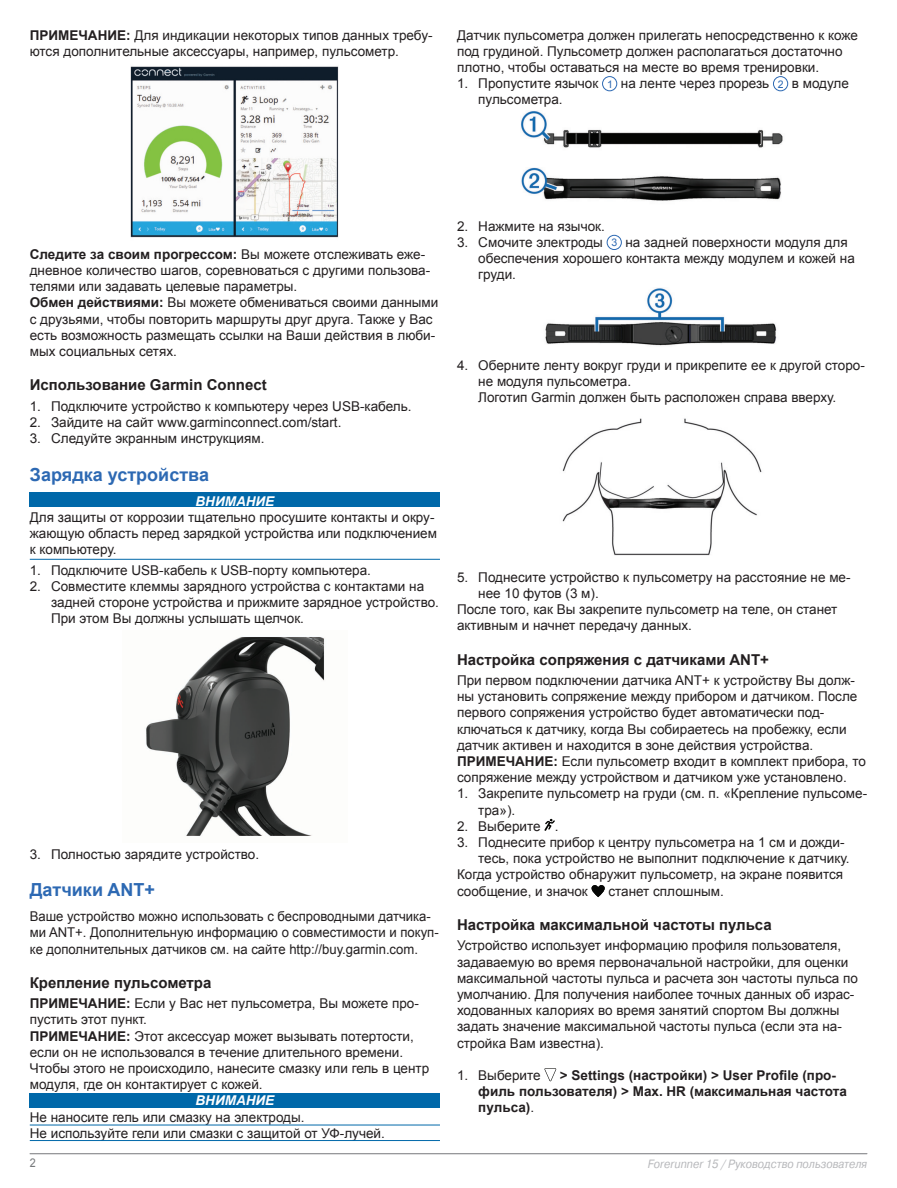
<style>
.page{position:relative;width:897px;height:1188px;background:#fff}
.page>*{position:absolute;margin:0;border:0;box-sizing:border-box;transform-origin:0 0}
.Под_загаловок{font:700 18px "Arial";color:#2d69b3}
.Подзаголовок2{font:700 15px "Arial";color:#231f20}
.Текст{font:13.5px/16.2px "Arial";color:#231f20}
.nomeraciya{font:13.5px/16.2px "Arial";color:#231f20}
.nomeraciya-2{font:700 13.5px/16.2px "Arial";color:#231f20}
.Текст-2{font:italic 700 13.5px "Arial";color:#fff}
.t1{font:italic 12px "Pragmatica C";color:#b7b8bb;scale:.9 1}
.t2{font:12px "Arial";color:#76787b;scale:.9 1}
.t3{font:10.5px "Arial";color:#2d69b3}
.s1{font-weight:700}
.s2{font-weight:400}
</style>
<div class="page">
<hr style="left:30px;top:1153px;width:836px;height:1px;background:#76787b">
<div style="left:30px;top:1093px;width:410px;height:15px;background:#0068a9"></div>
<div style="left:30px;top:492px;width:410px;height:15px;background:#0068a9"></div>
<img style="left:130px;top:66px;width:209px;height:172px">
<img style="left:146px;top:637px;width:179px;height:199px">
<div style="left:602px;top:76px;width:15px;height:15px;border:1px solid #2d69b3;border-radius:50%"></div>
<div style="left:773px;top:76px;width:14px;height:15px;border:1px solid #2d69b3;border-radius:50%"></div>
<img style="left:521px;top:111px;width:262px;height:37px">
<img style="left:521px;top:167px;width:260px;height:34px">
<div style="left:606px;top:235px;width:15px;height:15px;border:1px solid #2d69b3;border-radius:50%"></div>
<img style="left:545px;top:288px;width:232px;height:58px">
<img style="left:562px;top:418px;width:200px;height:138px">
<svg style="left:544px;top:819px;width:11px;height:12px"></svg>
<svg style="left:591px;top:885px;width:13px;height:12px"></svg>
<svg style="left:544px;top:1068px;width:12px;height:13px"></svg>
<hr style="left:30px;top:559px;width:410px;height:1px;background:#0068a9">
<hr style="left:30px;top:1125px;width:410px;height:1px;background:#0068a9">
<hr style="left:30px;top:1140px;width:410px;height:1px;background:#0068a9">
<p class="Текст" style="left:30px;top:27px;width:404px"><span class="s1">ПРИМЕЧАНИЕ:</span> Для индикации некоторых типов данных требу&shy;ются дополнительные аксессуары, например, пульсометр.</p>
<p class="Текст" style="left:457px;top:27px;width:402px">Датчик пульсометра должен прилегать непосредственно к коже под грудиной. Пульсометр должен располагаться достаточно плотно, чтобы оставаться на месте во время тренировки.</p>
<p class="nomeraciya" style="left:457px;top:75px;width:143px">1. Пропустите язычок</p>
<p class="t3" style="left:607px;top:77px;width:7px">1</p>
<p class="nomeraciya" style="left:620px;top:75px;width:150px">на ленте через прорезь</p>
<p class="t3" style="left:777px;top:77px;width:7px">2</p>
<p class="nomeraciya" style="left:791px;top:75px;width:59px">в модуле</p>
<p class="nomeraciya" style="left:478px;top:92px;width:86px">пульсометра.</p>
<p class="Текст" style="left:30px;top:246px;width:402px"><span class="s1">Следите за своим прогрессом:</span> Вы можете отслеживать еже&shy;дневное количество шагов, соревноваться с другими пользова&shy;телями или задавать целевые параметры.</p>
<p class="Текст" style="left:30px;top:295px;width:410px"><span class="s1">Обмен действиями:</span> Вы можете обмениваться своими данными с друзьями, чтобы повторить маршруты друг друга. Также у Вас есть возможность размещать ссылки на Ваши действия в люби&shy;мых социальных сетях.</p>
<p class="Подзаголовок2" style="left:30px;top:375px;width:238px">Использование Garmin Connect</p>
<p class="nomeraciya" style="left:30px;top:398px;width:383px">1. Подключите устройство к компьютеру через USB-кабель.</p>
<p class="nomeraciya" style="left:30px;top:414px;width:313px">2. Зайдите на сайт www.garminconnect.com/start.</p>
<p class="nomeraciya" style="left:30px;top:430px;width:236px">3. Следуйте экранным инструкциям.</p>
<p class="Под_загаловок" style="left:30px;top:463px;width:181px">Зарядка устройства</p>
<p class="Текст-2" style="left:195px;top:492px;width:80px">ВНИМАНИЕ</p>
<p class="Текст" style="left:30px;top:509px;width:409px">Для защиты от коррозии тщательно просушите контакты и окру&shy;жающую область перед зарядкой устройства или подключением к компьютеру.</p>
<p class="nomeraciya" style="left:30px;top:562px;width:343px">1. Подключите USB-кабель к USB-порту компьютера.</p>
<p class="nomeraciya" style="left:51px;top:578px;width:389px;text-indent:-21px">2. Совместите клеммы зарядного устройства с контактами на задней стороне устройства и прижмите зарядное устройство.<br>При этом Вы должны услышать щелчок.</p>
<p class="nomeraciya" style="left:30px;top:846px;width:231px">3. Полностью зарядите устройство.</p>
<p class="Под_загаловок" style="left:30px;top:878px;width:127px">Датчики ANT+</p>
<p class="Текст" style="left:30px;top:908px;width:410px">Ваше устройство можно использовать с беспроводными датчика&shy;ми ANT+. Дополнительную информацию о совместимости и покуп&shy;ке дополнительных датчиков см. на сайте http://buy.garmin.com.</p>
<p class="Подзаголовок2" style="left:30px;top:972px;width:183px">Крепление пульсометра</p>
<p class="Текст" style="left:30px;top:996px;width:390px"><span class="s1">ПРИМЕЧАНИЕ:</span> Если у Вас нет пульсометра, Вы можете про&shy;пустить этот пункт.</p>
<p class="Текст" style="left:30px;top:1028px;width:401px"><span class="s1">ПРИМЕЧАНИЕ:</span> Этот аксессуар может вызывать потертости, если он не использовался в течение длительного времени.<br>Чтобы этого не происходило, нанесите смазку или гель в центр модуля, где он контактирует с кожей.</p>
<p class="Текст-2" style="left:195px;top:1092px;width:80px">ВНИМАНИЕ</p>
<p class="Текст" style="left:30px;top:1109px;width:276px">Не наносите гель или смазку на электроды.</p>
<p class="Текст" style="left:30px;top:1125px;width:356px">Не используйте гели или смазки с защитой от УФ-лучей.</p>
<p class="nomeraciya" style="left:457px;top:218px;width:149px">2. Нажмите на язычок.</p>
<p class="nomeraciya" style="left:457px;top:234px;width:147px">3. Смочите электроды</p>
<p class="t3" style="left:611px;top:236px;width:7px">3</p>
<p class="nomeraciya" style="left:478px;top:234px;width:378px;text-indent:147px">на задней поверхности модуля для обеспечения хорошего контакта между модулем и кожей на груди.</p>
<p class="nomeraciya" style="left:478px;top:357px;width:388px;text-indent:-21px">4. Оберните ленту вокруг груди и прикрепите ее к другой сторо&shy;не модуля пульсометра.</p>
<p class="nomeraciya" style="left:478px;top:389px;width:359px">Логотип Garmin должен быть расположен справа вверху.</p>
<p class="nomeraciya" style="left:478px;top:569px;width:374px;text-indent:-21px">5. Поднесите устройство к пульсометру на расстояние не ме&shy;нее 10 футов (3 м).</p>
<p class="Текст" style="left:457px;top:602px;width:382px">После того, как Вы закрепите пульсометр на теле, он станет активным и начнет передачу данных.</p>
<p class="Подзаголовок2" style="left:457px;top:649px;width:313px">Настройка сопряжения с датчиками ANT+</p>
<p class="Текст" style="left:457px;top:672px;width:402px">При первом подключении датчика ANT+ к устройству Вы долж&shy;ны установить сопряжение между прибором и датчиком. После первого сопряжения устройство будет автоматически под&shy;ключаться к датчику, когда Вы собираетесь на пробежку, если датчик активен и находится в зоне действия устройства.</p>
<p class="Текст" style="left:457px;top:753px;width:410px"><span class="s1">ПРИМЕЧАНИЕ:</span> Если пульсометр входит в комплект прибора, то сопряжение между устройством и датчиком уже установлено.</p>
<p class="nomeraciya" style="left:478px;top:786px;width:390px;text-indent:-21px">1. Закрепите пульсометр на груди (см. п. «Крепление пульсоме&shy;тра»).</p>
<p class="nomeraciya" style="left:457px;top:818px;width:103px">2. Выберите .</p>
<p class="nomeraciya" style="left:478px;top:834px;width:372px;text-indent:-21px">3. Поднесите прибор к центру пульсометра на 1 см и дожди&shy;тесь, пока устройство не выполнит подключение к датчику.</p>
<p class="Текст" style="left:457px;top:867px;width:387px">Когда устройство обнаружит пульсометр, на экране появится сообщение, и значок</p>
<p class="Текст" style="left:608px;top:883px;width:117px">станет сплошным.</p>
<p class="Подзаголовок2" style="left:457px;top:915px;width:316px">Настройка максимальной частоты пульса</p>
<p class="Текст" style="left:457px;top:938px;width:402px">Устройство использует информацию профиля пользователя, задаваемую во время первоначальной настройки, для оценки максимальной частоты пульса и расчета зон частоты пульса по умолчанию. Для получения наиболее точных данных об израс&shy;ходованных калориях во время занятий спортом Вы должны задать значение максимальной частоты пульса (если эта на&shy;стройка Вам известна).</p>
<p class="nomeraciya" style="left:457px;top:1067px;width:85px">1. Выберите</p>
<p class="nomeraciya-2" style="left:478px;top:1067px;width:370px;text-indent:82px">&gt; Settings (настройки) &gt; User Profile (про&shy;филь пользователя) &gt; Max. HR (максимальная частота пульса)<span class="s2">.</span></p>
<p class="t2" style="left:30px;top:1155px;width:8px">2</p>
<p class="t1" style="left:647px;top:1157px;width:245px">Forerunner 15 / Руководство пользователя</p>
</div>
